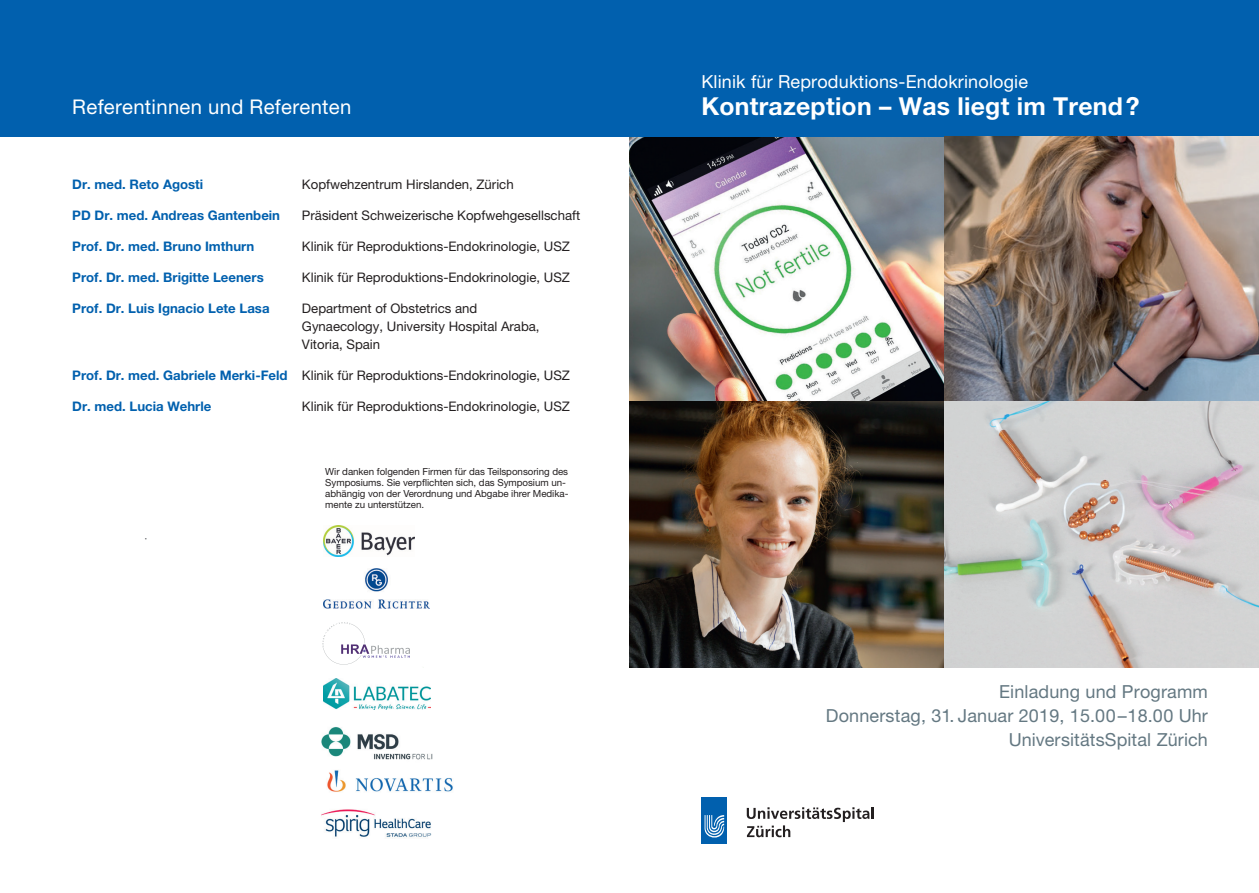
<style>
.page{position:relative;width:1259px;height:893px;background:#fff}
.page>*{position:absolute;margin:0;border:0;box-sizing:border-box;transform-origin:0 0}
.t1{font:700 24.75px "Helvetica Neue LT Std";letter-spacing:.01em;color:#fff}
.t2{font:20.25px "Helvetica Neue LT Std";letter-spacing:.015em;color:#fff}
.t3{font:18px/24px "Helvetica Neue LT Std";letter-spacing:.01em;color:#647882;text-align:right}
.t4{font:18px "Helvetica Neue LT Std";letter-spacing:.01em;color:#fff}
.t5{font:13.2px/17.5px "Helvetica Neue LT Std";color:#231f20}
.t6{font:700 13.2px "Helvetica Neue LT Std";color:#0160ae}
.t7{font:condensed 9.9px "Helvetica Neue LT Std";color:#11151d}
.t8{font:9.75px/11.1px "Helvetica Neue LT Std";letter-spacing:-.005em;color:#231f20}
.s1{font-weight:700;color:#0160ae}
</style>
<div class="page">
<img style="left:629px;top:136px;width:315px;height:266px">
<div style="left:0;top:0;width:629px;height:136px;background:#0160ae"></div>
<div style="left:702px;top:797px;width:25px;height:47px;background:#0160ae"></div>
<svg style="left:704px;top:815px;width:20px;height:23px"></svg>
<svg style="left:747px;top:807px;width:126px;height:30px"></svg>
<div style="left:629px;top:0;width:630px;height:136px;background:#0160ae"></div>
<img style="left:629px;top:402px;width:315px;height:266px">
<img style="left:944px;top:136px;width:315px;height:266px">
<svg style="left:944px;top:402px;width:315px;height:266px;fill:#d1d2d2"></svg>
<img style="left:323px;top:525px;width:91px;height:31px">
<img style="left:321px;top:727px;width:111px;height:33px">
<img style="left:327px;top:770px;width:126px;height:22px">
<img style="left:321px;top:809px;width:111px;height:29px">
<img style="left:324px;top:568px;width:106px;height:40px">
<svg style="left:322px;top:622px;width:88px;height:43px"></svg>
<img style="left:323px;top:679px;width:107px;height:31px">
<h2 class="t2" style="left:72px;top:95px;width:281px">Referentinnen und Referenten</h2>
<p class="t6" style="left:72px;top:176px;width:132px">Dr. med. Reto Agosti</p>
<p class="t5" style="left:302px;top:176px;width:213px">Kopfwehzentrum Hirslanden, Zürich</p>
<p class="t6" style="left:72px;top:207px;width:209px">PD Dr. med. Andreas Gantenbein</p>
<p class="t5" style="left:302px;top:207px;width:280px">Präsident Schweizerische Kopfwehgesellschaft</p>
<p class="t6" style="left:72px;top:239px;width:183px">Prof. Dr. med. Bruno Imthurn</p>
<p class="t5" style="left:302px;top:238px;width:269px">Klinik für Reproduktions-Endokrinologie, USZ</p>
<p class="t6" style="left:72px;top:270px;width:193px">Prof. Dr. med. Brigitte Leeners</p>
<p class="t5" style="left:302px;top:269px;width:269px">Klinik für Reproduktions-Endokrinologie, USZ</p>
<p class="t6" style="left:72px;top:301px;width:199px">Prof. Dr. Luis Ignacio Lete Lasa</p>
<p class="t5" style="left:302px;top:300px;width:239px">Department of Obstetrics and<br>Gynaecology, University Hospital Araba,<br>Vitoria, Spain</p>
<p class="t5" style="left:72px;top:366px;width:499px"><span class="s1">Prof. Dr. med. Gabriele Merki-Feld</span> Klinik für Reproduktions-Endokrinologie, USZ</p>
<p class="t6" style="left:72px;top:398px;width:141px">Dr. med. Lucia Wehrle</p>
<p class="t5" style="left:302px;top:397px;width:269px">Klinik für Reproduktions-Endokrinologie, USZ</p>
<p class="t7" style="left:137px;top:540px;width:4px;rotate:-90deg">.</p>
<p class="t8" style="left:325px;top:466px;width:245px">Wir danken folgenden Firmen für das Teilsponsoring des Symposiums. Sie verpflichten sich, das Symposium un&shy;abhängig von der Verordnung und Abgabe ihrer Medika&shy;mente zu unterstützen.</p>
<h3 class="t4" style="left:701px;top:71px;width:328px">Klinik für Reproduktions-Endokrinologie</h3>
<h1 class="t1" style="left:701px;top:90px;width:439px">Kontrazeption – Was liegt im Trend?</h1>
<h3 class="t3" style="left:826px;top:679px;width:383px">Einladung und Programm<br>Donnerstag, 31. Januar 2019, 15.00–18.00 Uhr<br>UniversitätsSpital Zürich</h3>
</div>
